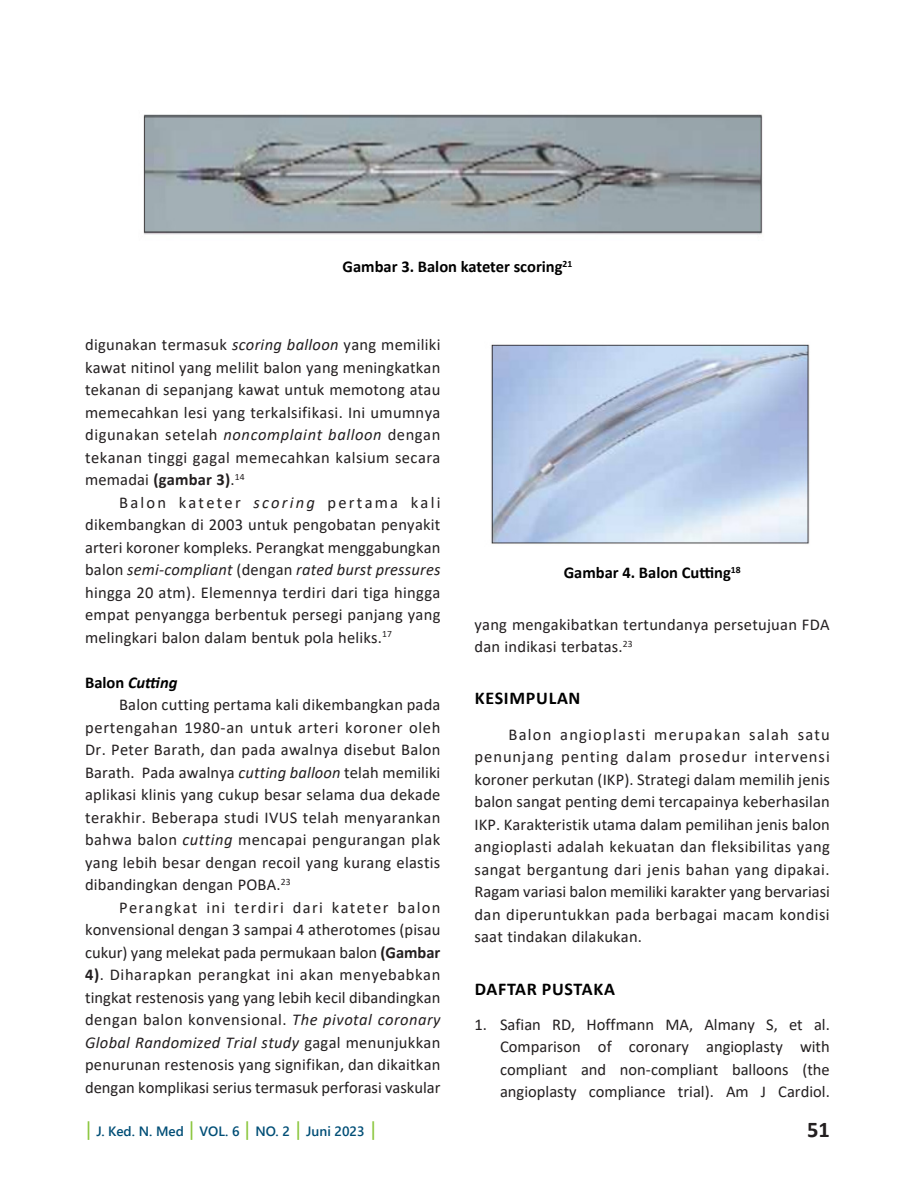
<style>
.page{position:relative;width:915px;height:1191px;background:#fff}
.page>*{position:absolute;margin:0;border:0;box-sizing:border-box;transform-origin:0 0}
.t1{font:700 22.5px "Calibri";color:#231f20}
.Sub_Judul{font:700 18px "Calibri";letter-spacing:.04em;color:#000}
.Paragraph_Isi{font:16.5px/22.5px "Calibri";letter-spacing:.01em;color:#231f20;text-align:justify}
.t2{font:700 16.5px "Calibri";color:#000}
.Sub_sub_Judul{font:italic 700 16.5px "Calibri";color:#000}
.t3{font:600 13.5px "Segoe UI";color:#014e76}
.s1{font-style:italic}
.s2{font-weight:700}
.s3{font-style:normal}
.s4{font-family:"Calibri";font-weight:400;font-size:21px;color:#8bc63e}
</style>
<div class="page">
<img style="left:491px;top:344px;width:319px;height:200px">
<img style="left:143px;top:114px;width:620px;height:121px">
<p class="t2" style="left:342px;top:255px;width:231px">Gambar 3. Balon kateter scoring<sup>21</sup></p>
<p class="Paragraph_Isi" style="left:85px;top:333px;width:357px">digunakan termasuk <span class="s1">scoring balloon</span> yang memiliki kawat nitinol yang melilit balon yang meningkatkan tekanan di sepanjang kawat untuk memotong atau memecahkan lesi yang terkalsifikasi. Ini umumnya digunakan setelah <span class="s1">noncomplaint balloon</span> dengan tekanan tinggi gagal memecahkan kalsium secara memadai <span class="s2">(gambar 3)</span>.<sup>14</sup></p>
<p class="Paragraph_Isi" style="left:85px;top:490px;width:357px;text-indent:34px">Balon kateter <span class="s1">scoring</span> pertama kali dikembangkan di 2003 untuk pengobatan penyakit arteri koroner kompleks. Perangkat menggabungkan balon <span class="s1">semi-compliant</span> (dengan <span class="s1">rated burst pressures </span>hingga 20 atm). Elemennya terdiri dari tiga hingga empat penyangga berbentuk persegi panjang yang melingkari balon dalam bentuk pola heliks.<sup>17</sup></p>
<p class="Sub_sub_Judul" style="left:85px;top:670px;width:94px"><span class="s3">Balon</span> Cutting</p>
<p class="Paragraph_Isi" style="left:85px;top:693px;width:357px;text-indent:34px">Balon cutting pertama kali dikembangkan pada pertengahan 1980-an untuk arteri koroner oleh Dr. Peter Barath, dan pada awalnya disebut Balon Barath. Pada awalnya <span class="s1">cutting balloon</span> telah memiliki aplikasi klinis yang cukup besar selama dua dekade terakhir. Beberapa studi IVUS telah menyarankan bahwa balon <span class="s1">cutting</span> mencapai pengurangan plak yang lebih besar dengan recoil yang kurang elastis dibandingkan dengan POBA.<sup>23</sup></p>
<p class="Paragraph_Isi" style="left:85px;top:895px;width:357px;text-indent:34px">Perangkat ini terdiri dari kateter balon konvensional dengan 3 sampai 4 atherotomes (pisau cukur) yang melekat pada permukaan balon <span class="s2">(Gambar 4)</span>. Diharapkan perangkat ini akan menyebabkan tingkat restenosis yang yang lebih kecil dibandingkan dengan balon konvensional. <span class="s1">The pivotal coronary Global Randomized Trial study</span> gagal menunjukkan penurunan restenosis yang signifikan, dan dikaitkan dengan komplikasi serius termasuk perforasi vaskular</p>
<p class="t2" style="left:563px;top:561px;width:178px">Gambar 4. Balon Cutting<sup>18</sup></p>
<p class="Paragraph_Isi" style="left:474px;top:612px;width:356px">yang mengakibatkan tertundanya persetujuan FDA dan indikasi terbatas.<sup>23</sup></p>
<p class="Sub_Judul" style="left:474px;top:685px;width:107px">KESIMPULAN</p>
<p class="Paragraph_Isi" style="left:474px;top:722px;width:357px;text-indent:34px">Balon angioplasti merupakan salah satu penunjang penting dalam prosedur intervensi koroner perkutan (IKP). Strategi dalam memilih jenis balon sangat penting demi tercapainya keberhasilan IKP. Karakteristik utama dalam pemilihan jenis balon angioplasti adalah kekuatan dan fleksibilitas yang sangat bergantung dari jenis bahan yang dipakai.<br>Ragam variasi balon memiliki karakter yang bervariasi dan diperuntukkan pada berbagai macam kondisi saat tindakan dilakukan.</p>
<p class="Sub_Judul" style="left:474px;top:975px;width:141px">DAFTAR PUSTAKA</p>
<p class="Paragraph_Isi" style="left:500px;top:1012px;width:331px;text-indent:-26px">1. Safian RD, Hoffmann MA, Almany S, et al.<br>Comparison of coronary angioplasty with compliant and non-compliant balloons (the angioplasty compliance trial). Am J Cardiol.</p>
<p class="t3" style="left:84px;top:1118px;width:295px"><span class="s4">|</span> J. Ked. N. Med <span class="s4">|</span> VOL. 6 <span class="s4">|</span> NO. 2 <span class="s4">|</span> Juni 2023 <span class="s4">|</span></p>
<h1 class="t1" style="left:806px;top:1114px;width:24px">51</h1>
</div>
